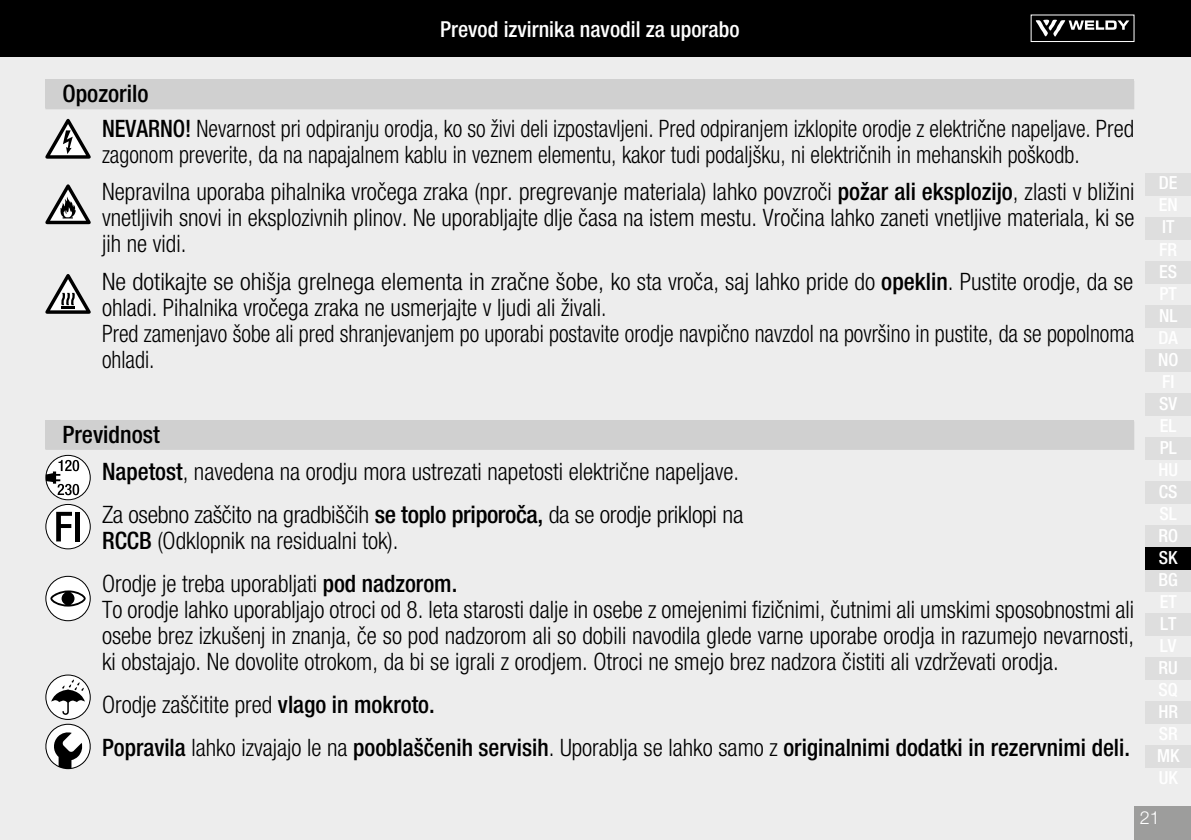
<style>
.page{position:relative;width:1191px;height:840px;background:#fff}
.page>*{position:absolute;margin:0;border:0;box-sizing:border-box;transform-origin:0 0}
.t1{font:300 condensed 24px/26px "Helvetica Neue LTW1 G";color:#000;text-align:justify}
.t2{font:300 condensed 24px/26px "Helvetica Neue LTW1 G";color:#000;scale:1.04 1}
.t3{font:300 condensed 24px/26px "Helvetica Neue LTW1 G";color:#000;scale:.93 1}
.t4{font:500 condensed 24px/43px "Helvetica Neue LTW1 G";color:#000}
.t5{font:500 condensed 22px "Helvetica Neue LTW1 G";color:#fff}
.t6{font:500 condensed 18px/22px "Helvetica Neue LTW1 G";color:#fff;text-align:justify}
.t7{font:300 18px "Helvetica Neue LTW1 G";color:#fff}
.s1{font-weight:500}
.s2{font-weight:300}
</style>
<div class="page">
<div style="left:0;top:57px;width:1191px;height:782px;background:#ededed"></div>
<div style="left:0;top:0;width:1191px;height:57px;background:#000"></div>
<div style="left:1134px;top:805px;width:57px;height:34px;background:#9d9d9c"></div>
<svg style="left:1035px;top:19px;width:94px;height:18px"></svg>
<div style="left:1030px;top:15px;width:104px;height:27px;border:1px solid #fff"></div>
<div style="left:1145px;top:173px;width:46px;height:22px;background:#dedede"></div>
<div style="left:1145px;top:217px;width:46px;height:22px;background:#dedede"></div>
<div style="left:1145px;top:261px;width:46px;height:22px;background:#dedede"></div>
<div style="left:1145px;top:305px;width:46px;height:22px;background:#dedede"></div>
<div style="left:1145px;top:349px;width:46px;height:22px;background:#dedede"></div>
<div style="left:1145px;top:393px;width:46px;height:22px;background:#dedede"></div>
<div style="left:1145px;top:437px;width:46px;height:22px;background:#dedede"></div>
<div style="left:1145px;top:481px;width:46px;height:22px;background:#dedede"></div>
<div style="left:1145px;top:525px;width:46px;height:22px;background:#dedede"></div>
<div style="left:1145px;top:569px;width:46px;height:22px;background:#dedede"></div>
<div style="left:1145px;top:613px;width:46px;height:22px;background:#dedede"></div>
<div style="left:1145px;top:657px;width:46px;height:22px;background:#dedede"></div>
<div style="left:1145px;top:701px;width:46px;height:22px;background:#dedede"></div>
<div style="left:1145px;top:745px;width:46px;height:22px;background:#dedede"></div>
<div style="left:1145px;top:547px;width:46px;height:22px;background:#000"></div>
<div style="left:45px;top:79px;width:1089px;height:29px;background:#d0d0d0"></div>
<div style="left:45px;top:81px;width:1089px;height:28px;background:#d0d0d0"></div>
<div style="left:45px;top:420px;width:1089px;height:28px;background:#d0d0d0"></div>
<div style="left:45px;top:421px;width:1089px;height:28px;background:#d0d0d0"></div>
<svg style="left:45px;top:119px;width:46px;height:40px"></svg>
<svg style="left:45px;top:184px;width:46px;height:40px"></svg>
<svg style="left:45px;top:274px;width:46px;height:39px"></svg>
<svg style="left:45px;top:674px;width:46px;height:94px"></svg>
<svg style="left:45px;top:575px;width:46px;height:46px"></svg>
<svg style="left:45px;top:454px;width:46px;height:95px"></svg>
<div style="left:75px;top:511px;width:5px;height:30px;background:#000"></div>
<p class="t4" style="left:62px;top:72px;width:88px">Opozorilo</p>
<p class="t5" style="left:440px;top:16px;width:301px">Prevod izvirnika navodil za uporabo</p>
<p class="t3" style="left:102px;top:116px;width:1111px"><span class="s1">NEVARNO!</span> Nevarnost pri odpiranju orodja, ko so živi deli izpostavljeni. Pred odpiranjem izklopite orodje z električne napeljave. Pred zagonom preverite, da na napajalnem kablu in veznem elementu, kakor tudi podaljšku, ni električnih in mehanskih poškodb.</p>
<p class="t1" style="left:102px;top:179px;width:1034px">Nepravilna uporaba pihalnika vročega zraka (npr. pregrevanje materiala) lahko povzroči <span class="s1">požar ali eksplozijo</span>, zlasti v bližini vnetljivih snovi in eksplozivnih plinov. Ne uporabljajte dlje časa na istem mestu. Vročina lahko zaneti vnetljive materiala, ki se jih ne vidi.</p>
<p class="t2" style="left:102px;top:268px;width:994px">Ne dotikajte se ohišja grelnega elementa in zračne šobe, ko sta vroča, saj lahko pride do <span class="s1">opeklin</span>. Pustite orodje, da se ohladi. Pihalnika vročega zraka ne usmerjajte v ljudi ali živali.<br>Pred zamenjavo šobe ali pred shranjevanjem po uporabi postavite orodje navpično navzdol na površino in pustite, da se popolnoma ohladi.</p>
<p class="t4" style="left:62px;top:412px;width:99px">Previdnost</p>
<p class="t1" style="left:102px;top:450px;width:643px;line-height:43px"><span class="s1">Napetost</span>, navedena na orodju mora ustrezati napetosti električne napeljave.<br>Za osebno zaščito na gradbiščih <span class="s1">se toplo priporoča,</span> da se orodje priklopi na</p>
<p class="t1" style="left:102px;top:519px;width:357px;line-height:43px"><span class="s1">RCCB</span> (Odklopnik na residualni tok).<br>Orodje je treba uporabljati <span class="s1">pod nadzorom.</span></p>
<p class="t1" style="left:102px;top:596px;width:1033px">To orodje lahko uporabljajo otroci od 8. leta starosti dalje in osebe z omejenimi fizičnimi, čutnimi ali umskimi sposobnostmi ali osebe brez izkušenj in znanja, če so pod nadzorom ali so dobili navodila glede varne uporabe orodja in razumejo nevarnosti, ki obstajajo. Ne dovolite otrokom, da bi se igrali z orodjem. Otroci ne smejo brez nadzora čistiti ali vzdrževati orodja.</p>
<p class="t4" style="left:102px;top:682px;width:1029px"><span class="s2">Orodje zaščitite pred</span> vlago in mokroto.<br>Popravila <span class="s2">lahko izvajajo le na</span> pooblaščenih servisih<span class="s2">. Uporablja se lahko samo z</span> originalnimi dodatki in rezervnimi deli.</p>
<p class="t6" style="left:1159px;top:172px;width:20px">DE</p>
<p class="t6" style="left:1162px;top:216px;width:14px">IT</p>
<p class="t6" style="left:1159px;top:260px;width:19px">ES</p>
<p class="t6" style="left:1159px;top:304px;width:20px">NL</p>
<p class="t6" style="left:1158px;top:348px;width:22px">NO</p>
<p class="t6" style="left:1159px;top:392px;width:20px">SV</p>
<p class="t6" style="left:1159px;top:436px;width:18px">PL</p>
<p class="t6" style="left:1159px;top:480px;width:20px">CS</p>
<p class="t6" style="left:1158px;top:524px;width:21px">RO SK BG</p>
<p class="t6" style="left:1160px;top:612px;width:18px">LT</p>
<p class="t6" style="left:1158px;top:656px;width:21px">RU</p>
<p class="t6" style="left:1158px;top:700px;width:21px">HR</p>
<p class="t6" style="left:1157px;top:744px;width:24px">MK</p>
<p class="t7" style="left:1140px;top:806px;width:22px">21</p>
</div>
